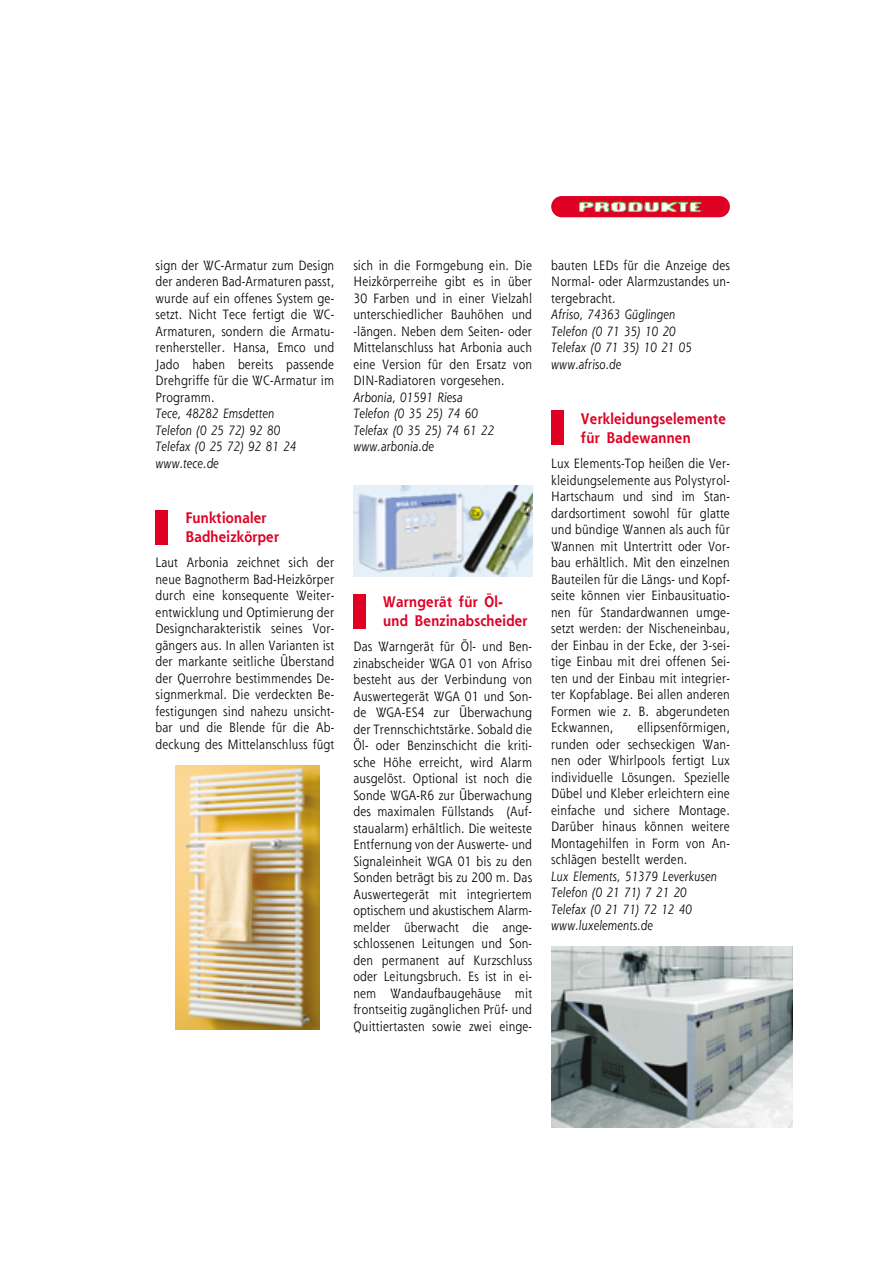
<style>
.page{position:relative;width:893px;height:1263px;background:#fff}
.page>*{position:absolute;margin:0;border:0;box-sizing:border-box;transform-origin:0 0}
.t1{font:19.5px "Dioptrin";letter-spacing:.085em;color:#fff;scale:.9 1}
.t2{font:700 15px/19.5px "Shannon";letter-spacing:.02em;color:#df0024;scale:.9 1}
.t3{font:13.2px/16.5px "Shannon";letter-spacing:.015em;color:#000;text-align:justify;scale:.9 1}
.t4{font:italic 13.2px/16.5px "Shannon";letter-spacing:.015em;color:#000;scale:.9 1}
</style>
<div class="page">
<div style="left:551px;top:196px;width:178px;height:21px;background:#df0024;border-radius:11px"></div>
<div style="left:155px;top:510px;width:13px;height:34px;background:#df0024"></div>
<div style="left:353px;top:594px;width:13px;height:34px;background:#df0024"></div>
<div style="left:551px;top:411px;width:13px;height:34px;background:#df0024"></div>
<img style="left:175px;top:765px;width:144px;height:264px">
<svg style="left:353px;top:576px;width:179px;height:1px"></svg>
<img style="left:353px;top:485px;width:179px;height:91px">
<img style="left:551px;top:947px;width:241px;height:181px">
<p class="t3" style="left:155px;top:258px;width:200px">sign der WC-Armatur zum Design der anderen Bad-Armaturen passt, wurde auf ein offenes System ge&shy;setzt. Nicht Tece fertigt die WC-Armaturen, sondern die Armatu&shy;renhersteller. Hansa, Emco und Jado haben bereits passende Drehgriffe für die WC-Armatur im Programm.</p>
<p class="t4" style="left:155px;top:407px;width:158px">Tece, 48282 Emsdetten<br>Telefon (0 25 72) 92 80<br>Telefax (0 25 72) 92 81 24 www.tece.de</p>
<p class="t2" style="left:185px;top:509px;width:106px">Funktionaler<br>Badheizkörper</p>
<p class="t3" style="left:155px;top:555px;width:200px">Laut Arbonia zeichnet sich der neue Bagnotherm Bad-Heizkörper durch eine konsequente Weiter&shy;entwicklung und Optimierung der Designcharakteristik seines Vor&shy;gängers aus. In allen Varianten ist der markante seitliche Überstand der Querrohre bestimmendes De&shy;signmerkmal. Die verdeckten Be&shy;festigungen sind nahezu unsicht&shy;bar und die Blende für die Ab&shy;deckung des Mittelanschluss fügt</p>
<p class="t3" style="left:353px;top:258px;width:200px">sich in die Formgebung ein. Die Heizkörperreihe gibt es in über 30 Farben und in einer Vielzahl unterschiedlicher Bauhöhen und -längen. Neben dem Seiten- oder Mittelanschluss hat Arbonia auch eine Version für den Ersatz von DIN-Radiatoren vorgesehen.</p>
<p class="t4" style="left:353px;top:390px;width:158px">Arbonia, 01591 Riesa<br>Telefon (0 35 25) 74 60<br>Telefax (0 35 25) 74 61 22 www.arbonia.de</p>
<p class="t2" style="left:383px;top:593px;width:162px">Warngerät für Öl&shy;und Benzinabscheider</p>
<p class="t3" style="left:353px;top:639px;width:200px">Das Warngerät für Öl- und Ben&shy;zinabscheider WGA 01 von Afriso besteht aus der Verbindung von Auswertegerät WGA 01 und Son&shy;de WGA-ES4 zur Überwachung der Trennschichtstärke. Sobald die Öl- oder Benzinschicht die kriti&shy;sche Höhe erreicht, wird Alarm ausgelöst. Optional ist noch die Sonde WGA-R6 zur Überwachung des maximalen Füllstands (Auf&shy;staualarm) erhältlich. Die weiteste Entfernung von der Auswerte- und Signaleinheit WGA 01 bis zu den Sonden beträgt bis zu 200 m. Das Auswertegerät mit integriertem optischem und akustischem Alarm&shy;melder überwacht die ange&shy;schlossenen Leitungen und Son&shy;den permanent auf Kurzschluss oder Leitungsbruch. Es ist in ei&shy;nem Wandaufbaugehäuse mit frontseitig zugänglichen Prüf- und Quittiertasten sowie zwei einge-</p>
<h1 class="t1" style="left:579px;top:193px;width:137px">PRODUKTE</h1>
<p class="t3" style="left:551px;top:258px;width:200px">bauten LEDs für die Anzeige des Normal- oder Alarmzustandes un&shy;tergebracht.</p>
<p class="t4" style="left:551px;top:308px;width:158px">Afriso, 74363 Güglingen<br>Telefon (0 71 35) 10 20<br>Telefax (0 71 35) 10 21 05 www.afriso.de</p>
<p class="t2" style="left:581px;top:410px;width:163px">Verkleidungselemente für Badewannen</p>
<p class="t3" style="left:551px;top:456px;width:200px">Lux Elements-Top heißen die Ver&shy;kleidungselemente aus Polystyrol-Hartschaum und sind im Stan&shy;dardsortiment sowohl für glatte und bündige Wannen als auch für Wannen mit Untertritt oder Vor&shy;bau erhältlich. Mit den einzelnen Bauteilen für die Längs- und Kopf&shy;seite können vier Einbausituatio&shy;nen für Standardwannen umge&shy;setzt werden: der Nischeneinbau, der Einbau in der Ecke, der 3-sei&shy;tige Einbau mit drei offenen Sei&shy;ten und der Einbau mit integrier&shy;ter Kopfablage. Bei allen anderen Formen wie z. B. abgerundeten Eckwannen,</p>
<p class="t3" style="left:551px;top:720px;width:200px;text-indent:86px">ellipsenförmigen, runden oder sechseckigen Wan&shy;nen oder Whirlpools fertigt Lux individuelle Lösungen. Spezielle Dübel und Kleber erleichtern eine einfache und sichere Montage.<br>Darüber hinaus können weitere Montagehilfen in Form von An&shy;schlägen bestellt werden.</p>
<p class="t4" style="left:551px;top:869px;width:186px">Lux Elements, 51379 Leverkusen<br>Telefon (0 21 71) 7 21 20<br>Telefax (0 21 71) 72 12 40 www.luxelements.de</p>
</div>
